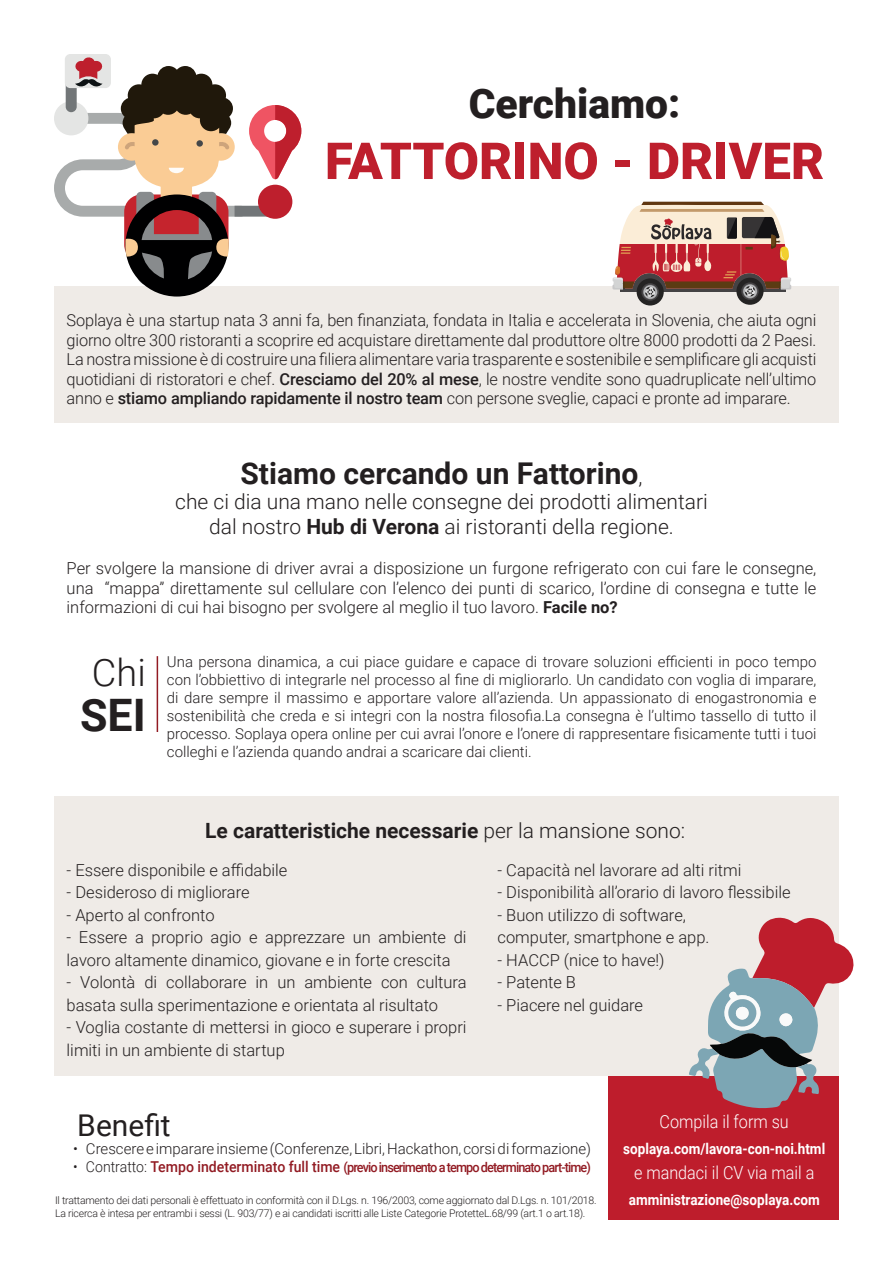
<style>
.page{position:relative;width:893px;height:1263px;background:#fff}
.page>*{position:absolute;margin:0;border:0;box-sizing:border-box;transform-origin:0 0}
.t1{font:900 51px "Roboto";color:#be1f2d}
.t2{font:700 44.7px "Roboto";color:#231f20}
.t3{font:900 40.8px "Roboto";color:#231f20}
.t4{font:300 37.8px "Roboto";color:#231f20}
.t5{font:700 30px "Roboto";color:#231f20}
.t6{font:30px "Roboto";color:#231f20}
.t7{font:300 21px/25.2px "Roboto";color:#231f20;text-align:center}
.t8{font:700 21px "Roboto";color:#231f20}
.t9{font:300 18px "Roboto";color:#fff;scale:.9 1}
.t10{font:300 16.5px/19.5px "Roboto";color:#231f20}
.t11{font:300 15px/18px "Roboto";color:#231f20;text-align:justify}
.t12{font:700 15px "Roboto";color:#fff;scale:.9 1}
.t13{font:500 13.5px "Roboto";letter-spacing:-.07em;color:#921b23;scale:.94 1}
.t14{font:300 10.5px/12.6px "Roboto";letter-spacing:-.02em;color:#231f20}
.s1{font-weight:500}
.s2{font-weight:300;font-size:21px}
.s3{font-weight:700}
.s4{font-weight:300}
.s5{font-weight:300;font-size:15px;color:#231f20}
.s6{font-size:15px}
</style>
<div class="page">
<div style="left:608px;top:1076px;width:231px;height:143px;background:#be1d2c"></div>
<div style="left:54px;top:796px;width:785px;height:280px;background:#efebe7"></div>
<div style="left:54px;top:286px;width:785px;height:137px;background:#efebe7"></div>
<svg style="left:689px;top:917px;width:165px;height:192px"></svg>
<div style="left:736px;top:278px;width:27px;height:27px;background:#242323;border-radius:50%"></div>
<svg style="left:741px;top:282px;width:18px;height:18px"></svg>
<div style="left:637px;top:278px;width:27px;height:27px;background:#242323;border-radius:50%"></div>
<svg style="left:641px;top:283px;width:18px;height:18px"></svg>
<svg style="left:643px;top:285px;width:14px;height:14px"></svg>
<svg style="left:612px;top:202px;width:179px;height:95px;background:#ba807a"></svg>
<div style="left:65px;top:54px;width:46px;height:34px;background:#e4e5e4;border-radius:5px"></div>
<svg style="left:54px;top:57px;width:247px;height:240px"></svg>
<hr style="left:157px;top:656px;width:1px;height:76px;background:#921b23">
<h3 class="t3" style="left:469px;top:75px;width:213px">Cerchiamo:</h3>
<h1 class="t1" style="left:325px;top:125px;width:501px">FATTORINO - DRIVER</h1>
<p class="t10" style="left:67px;top:310px;width:751px;text-align:justify">Soplaya è una startup nata 3 anni fa, ben finanziata, fondata in Italia e accelerata in Slovenia, che aiuta ogni giorno oltre 300 ristoranti a scoprire ed acquistare direttamente dal produttore oltre 8000 prodotti da 2 Paesi.<br>La nostra missione è di costruire una filiera alimentare varia trasparente e sostenibile e semplificare gli acquisti quotidiani di ristoratori e chef. <span class="s1">Cresciamo del 20% al mese</span>, le nostre vendite sono quadruplicate nell’ultimo anno e <span class="s1">stiamo ampliando rapidamente il nostro team</span> con persone sveglie, capaci e pronte ad imparare.</p>
<h3 class="t5" style="left:241px;top:452px;width:403px">Stiamo cercando un Fattorino<span class="s2">,</span></h3>
<p class="t7" style="left:175px;top:488px;width:534px">che ci dia una mano nelle consegne dei prodotti alimentari dal nostro <span class="s3">Hub di Verona</span> ai ristoranti della regione.</p>
<p class="t10" style="left:67px;top:558px;width:751px;text-align:justify">Per svolgere la mansione di driver avrai a disposizione un furgone refrigerato con cui fare le consegne, una “mappa” direttamente sul cellulare con l’elenco dei punti di scarico, l’ordine di consegna e tutte le informazioni di cui hai bisogno per svolgere al meglio il tuo lavoro. <span class="s3">Facile no?</span></p>
<h3 class="t4" style="left:92px;top:646px;width:55px">Chi</h3>
<h2 class="t2" style="left:80px;top:684px;width:67px">SEI</h2>
<p class="t11" style="left:167px;top:652px;width:651px">Una persona dinamica, a cui piace guidare e capace di trovare soluzioni efficienti in poco tempo con l’obbiettivo di integrarle nel processo al fine di migliorarlo. Un candidato con voglia di imparare, di dare sempre il massimo e apportare valore all’azienda. Un appassionato di enogastronomia e sostenibilità che creda e si integri con la nostra filosofia.La consegna è l’ultimo tassello di tutto il processo. Soplaya opera online per cui avrai l’onore e l’onere di rappresentare fisicamente tutti i tuoi colleghi e l’azienda quando andrai a scaricare dai clienti.</p>
<p class="t8" style="left:205px;top:815px;width:481px">Le caratteristiche necessarie <span class="s4">per la mansione sono:</span></p>
<p class="t10" style="left:67px;top:859px;width:222px">- Essere disponibile e affidabile</p>
<p class="t10" style="left:67px;top:882px;width:185px">- Desideroso di migliorare</p>
<p class="t10" style="left:67px;top:904px;width:149px">- Aperto al confronto</p>
<p class="t10" style="left:67px;top:925px;width:401px;line-height:22.5px">- Essere a proprio agio e apprezzare un ambiente di lavoro altamente dinamico, giovane e in forte crescita</p>
<p class="t10" style="left:67px;top:970px;width:401px;line-height:22.5px">- Volontà di collaborare in un ambiente con cultura basata sulla sperimentazione e orientata al risultato</p>
<p class="t10" style="left:67px;top:1015px;width:401px;line-height:22.5px">- Voglia costante di mettersi in gioco e superare i propri limiti in un ambiente di startup</p>
<p class="t10" style="left:498px;top:859px;width:245px">- Capacità nel lavorare ad alti ritmi</p>
<p class="t10" style="left:498px;top:882px;width:295px">- Disponibilità all’orario di lavoro flessibile</p>
<p class="t10" style="left:498px;top:903px;width:213px;line-height:22.5px">- Buon utilizzo di software, computer, smartphone e app.</p>
<p class="t10" style="left:498px;top:949px;width:169px">- HACCP (nice to have!)</p>
<p class="t10" style="left:498px;top:972px;width:80px">- Patente B</p>
<p class="t10" style="left:498px;top:994px;width:147px">- Piacere nel guidare</p>
<h3 class="t6" style="left:77px;top:1104px;width:95px">Benefit</h3>
<p class="t11" style="left:73px;top:1139px;width:519px">• Crescere e imparare insieme (Conferenze, Libri, Hackathon, corsi di formazione)</p>
<p class="t13" style="left:73px;top:1157px;width:552px"><span class="s5">• Contratto:</span> <span class="s6">Tempo indeterminato full time</span> (previo inserimento a tempo determinato part-time)</p>
<p class="t14" style="left:55px;top:1193px;width:543px">Il trattamento dei dati personali è effettuato in conformità con il D.Lgs. n. 196/2003, come aggiornato dal D.Lgs. n. 101/2018.<br>La ricerca è intesa per entrambi i sessi (L. 903/77) e ai candidati iscritti alle Liste Categorie ProtetteL.68/99 (art.1 o art.18).</p>
<p class="t9" style="left:660px;top:1109px;width:145px">Compila il form su</p>
<p class="t12" style="left:623px;top:1138px;width:226px">soplaya.com/lavora-con-noi.html</p>
<p class="t9" style="left:634px;top:1160px;width:202px">e mandaci il CV via mail a</p>
<p class="t12" style="left:629px;top:1189px;width:214px">amministrazione@soplaya.com</p>
</div>
